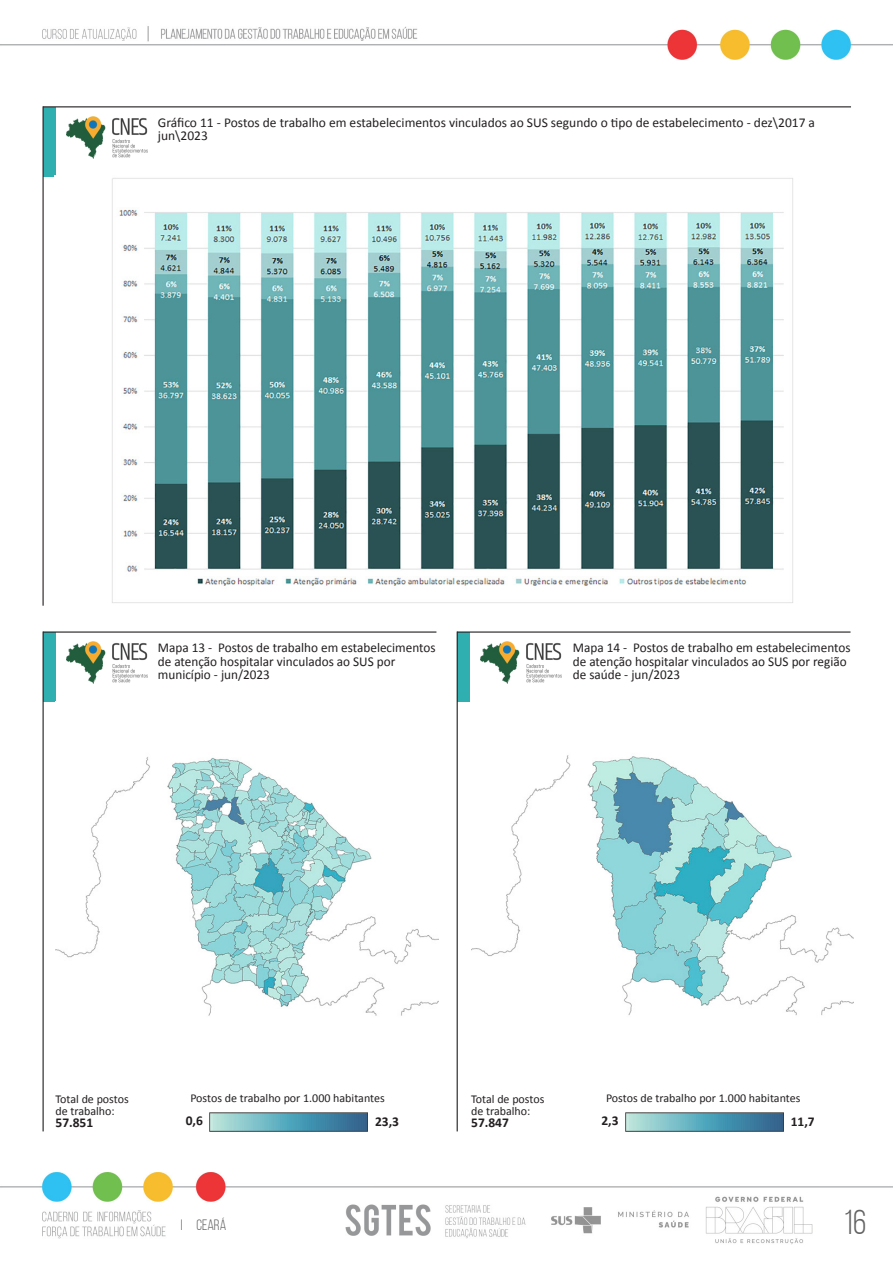
<style>
.page{position:relative;width:893px;height:1263px;background:#fff}
.page>*{position:absolute;margin:0;border:0;box-sizing:border-box;transform-origin:0 0}
.t1{font:34.5px "Bebas Neue";color:#636363}
.t2{font:15px "Bebas Neue";color:#636363}
.t3{font:13.5px/13.5px "Calibri";color:#231f20}
.t4{font:700 13.5px "Calibri";color:#231f20}
.t5{font:12px/12px "Calibri";color:#231f20}
</style>
<div class="page">
<img style="left:0;top:26px;width:893px;height:33px">
<img style="left:0;top:1172px;width:893px;height:73px">
<div style="left:43px;top:107px;width:12px;height:69px;background:#30afb1"></div>
<img style="left:66px;top:117px;width:82px;height:41px">
<hr style="left:43px;top:106px;width:808px;height:1px;background:#231f20">
<hr style="left:43px;top:106px;width:1px;height:500px;background:#231f20">
<div style="left:43px;top:632px;width:12px;height:69px;background:#30afb1"></div>
<img style="left:66px;top:642px;width:82px;height:41px">
<hr style="left:43px;top:631px;width:393px;height:2px;background:#231f20">
<hr style="left:43px;top:631px;width:1px;height:500px;background:#231f20">
<div style="left:457px;top:632px;width:12px;height:69px;background:#30afb1"></div>
<img style="left:481px;top:642px;width:81px;height:41px">
<hr style="left:457px;top:631px;width:393px;height:2px;background:#231f20">
<hr style="left:457px;top:631px;width:1px;height:500px;background:#231f20">
<img style="left:55px;top:757px;width:383px;height:259px">
<img style="left:471px;top:755px;width:383px;height:260px">
<img style="left:209px;top:1112px;width:159px;height:19px">
<img style="left:625px;top:1112px;width:158px;height:19px">
<img style="left:112px;top:178px;width:681px;height:425px">
<p class="t3" style="left:158px;top:115px;width:659px">Gráfico 11 - Postos de trabalho em estabelecimentos vinculados ao SUS segundo o tipo de estabelecimento - dez\2017 a jun\2023</p>
<p class="t3" style="left:158px;top:641px;width:279px">Mapa 13 - Postos de trabalho em estabelecimentos de atenção hospitalar vinculados ao SUS por município - jun/2023</p>
<p class="t3" style="left:573px;top:641px;width:279px">Mapa 14 - Postos de trabalho em estabelecimentos de atenção hospitalar vinculados ao SUS por região de saúde - jun/2023</p>
<p class="t5" style="left:190px;top:1092px;width:196px">Postos de trabalho por 1.000 habitantes</p>
<p class="t4" style="left:186px;top:1111px;width:19px">0,6</p>
<p class="t5" style="left:606px;top:1092px;width:196px">Postos de trabalho por 1.000 habitantes</p>
<p class="t4" style="left:601px;top:1111px;width:19px">2,3</p>
<p class="t5" style="left:55px;top:1092px;width:75px">Total de postos de trabalho:</p>
<p class="t4" style="left:55px;top:1113px;width:39px">57.851</p>
<p class="t4" style="left:791px;top:1112px;width:26px">11,7</p>
<p class="t5" style="left:471px;top:1092px;width:75px">Total de postos de trabalho:</p>
<p class="t4" style="left:471px;top:1113px;width:39px">57.847</p>
<p class="t4" style="left:375px;top:1112px;width:26px">23,3</p>
<p class="t2" style="left:181px;top:1217px;width:47px">I CEARÁ</p>
<h1 class="t1" style="left:843px;top:1204px;width:24px">16</h1>
</div>
